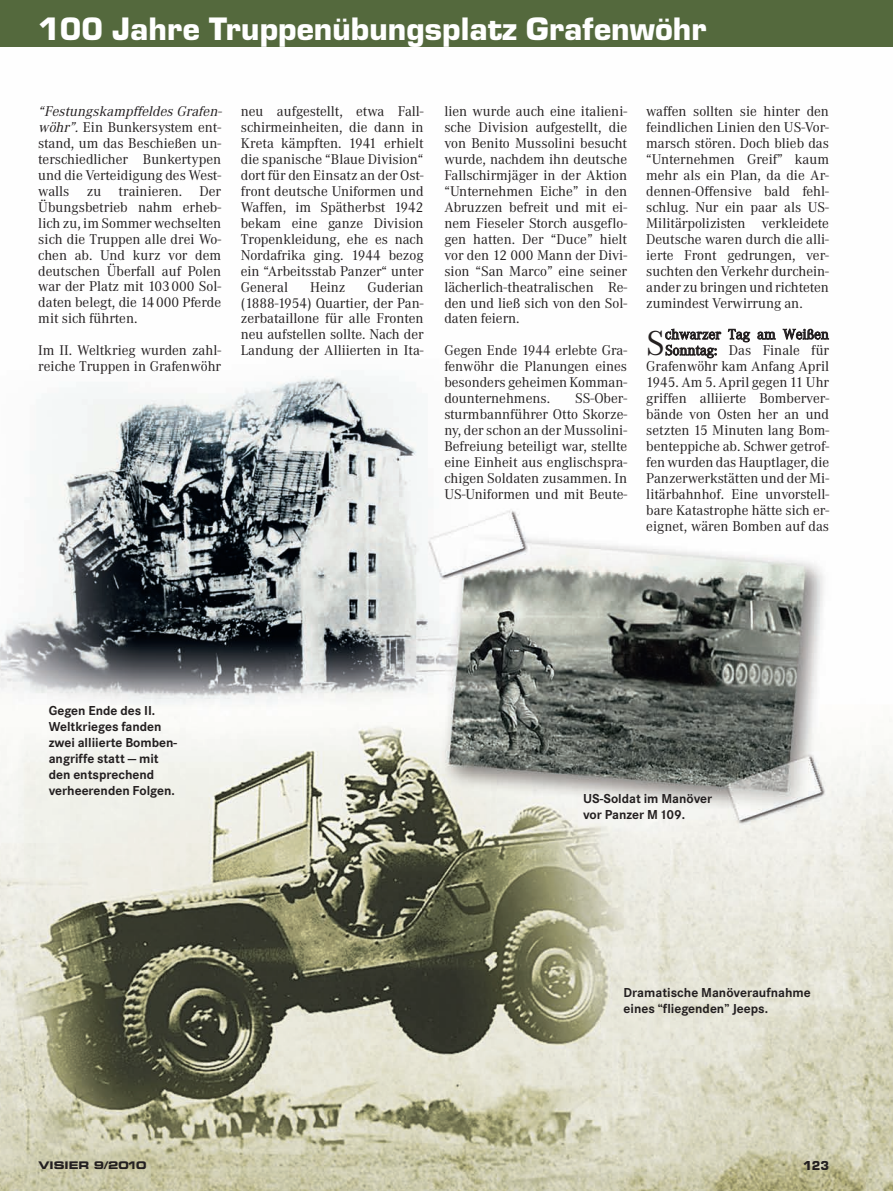
<style>
.page{position:relative;width:893px;height:1191px;background:#fff}
.page>*{position:absolute;margin:0;border:0;box-sizing:border-box;transform-origin:0 0}
.t1{font:36px "Corporate A";color:#231f20}
.t2{font:700 30px "Eurostile";color:#fff}
.t3{font:14.7px/15.9px "Corporate A";color:#231f20;text-align:justify}
.t4{font:700 13.5px/15.9px "Corporate S";color:#231f20}
.t5{font:700 12px "Eurostile";color:#231f20}
.t6{font:10.5px "Eurostile Bold Extended Two";color:#231f20}
.s1{font-style:italic}
</style>
<div class="page">
<img style="left:0;top:376px;width:893px;height:815px">
<div style="left:0;top:0;width:893px;height:47px;background:#54693d"></div>
<p class="t2" style="left:38px;top:17px;width:670px">100 Jahre Truppenübungsplatz Grafenwöhr</p>
<p class="t3" style="left:38px;top:104px;width:187px;text-align:left"><span class="s1">“Festungskampffeldes Grafen&shy;wöhr”.</span> Ein Bunkersystem ent&shy;stand, um das Beschießen un&shy;terschiedlicher Bunkertypen und die Verteidigung des West&shy;walls zu trainieren. Der<br>Übungsbetrieb nahm erheb&shy;lich zu, im Sommer wechselten sich die Truppen alle drei Wo&shy;chen ab. Und kurz vor dem deutschen Überfall auf Polen war der Platz mit 103000 Sol&shy;daten belegt, die 14000 Pferde mit sich führten.</p>
<p class="t3" style="left:38px;top:344px;width:184px">Im II. Weltkrieg wurden zahl&shy;reiche Truppen in Grafenwöhr</p>
<p class="t3" style="left:241px;top:105px;width:184px">neu aufgestellt, etwa Fall&shy;schirmeinheiten, die dann in Kreta kämpften. 1941 erhielt die spanische “Blaue Division“ dort für den Einsatz an der Ost&shy;front deutsche Uniformen und Waffen, im Spätherbst 1942 bekam eine ganze Division Tropenkleidung, ehe es nach Nordafrika ging. 1944 bezog ein “Arbeitsstab Panzer“ unter General</p>
<p class="t3" style="left:241px;top:280px;width:184px;text-indent:127px">Guderian (1888-1954) Quartier, der Pan&shy;zerbataillone für alle Fronten neu aufstellen sollte. Nach der Landung der Alliierten in Ita-</p>
<p class="t3" style="left:310px;top:280px;width:37px">Heinz</p>
<p class="t3" style="left:444px;top:105px;width:184px">lien wurde auch eine italieni&shy;sche Division aufgestellt, die von Benito Mussolini besucht wurde, nachdem ihn deutsche Fallschirmjäger in der Aktion “Unternehmen Eiche” in den Abruzzen befreit und mit ei&shy;nem Fieseler Storch ausgeflo&shy;gen hatten. Der “Duce” hielt vor den 12 000 Mann der Divi&shy;sion “San Marco” eine seiner lächerlich-theatralischen Re&shy;den und ließ sich von den Sol&shy;daten feiern.</p>
<p class="t3" style="left:444px;top:344px;width:184px">Gegen Ende 1944 erlebte Gra&shy;fenwöhr die Planungen eines besonders geheimen Komman&shy;dounternehmens.</p>
<p class="t3" style="left:444px;top:392px;width:184px;text-indent:131px">SS-Ober&shy;sturmbannführer Otto Skorze&shy;ny, der schon an der Mussolini-Befreiung beteiligt war, stellte eine Einheit aus englischspra&shy;chigen Soldaten zusammen. In US-Uniformen und mit Beute-</p>
<p class="t3" style="left:646px;top:105px;width:184px">waffen sollten sie hinter den feindlichen Linien den US-Vor&shy;marsch stören. Doch blieb das “Unternehmen Greif” kaum mehr als ein Plan, da die Ar&shy;dennen-Offensive bald fehl&shy;schlug. Nur ein paar als US-Militärpolizisten verkleidete Deutsche waren durch die alli&shy;ierte Front gedrungen, ver&shy;suchten den Verkehr durchein&shy;ander zu bringen und richteten zumindest Verwirrung an.</p>
<p class="t1" style="left:646px;top:330px;width:20px">S</p>
<p class="t3" style="left:646px;top:327px;width:184px;text-align:right">chwarzer Tag am Weißen<br>Sonntag: Das Finale für<br>Grafenwöhr kam Anfang April<br>1945. Am 5. April gegen 11 Uhr griffen alliierte Bomberver&shy;bände von Osten her an und setzten 15 Minuten lang Bom&shy;benteppiche ab. Schwer getrof&shy;fen wurden das Hauptlager, die<br>Panzerwerkstätten und der Mi&shy;litärbahnhof. Eine unvorstell&shy;bare Katastrophe hätte sich er&shy;eignet, wären Bomben auf das</p>
<p class="t4" style="left:49px;top:703px;width:130px">Gegen Ende des II.<br>Weltkrieges fanden zwei alliierte Bomben&shy;angriffe statt — mit den entsprechend verheerenden Folgen.</p>
<p class="t4" style="left:583px;top:791px;width:131px">US-Soldat im Manöver vor Panzer M109.</p>
<p class="t4" style="left:624px;top:985px;width:189px">Dramatische Manöveraufnahme eines “fliegenden” Jeeps.</p>
<p class="t6" style="left:38px;top:1161px;width:110px">VISIER 9/2010</p>
<p class="t5" style="left:803px;top:1160px;width:27px">123</p>
</div>
